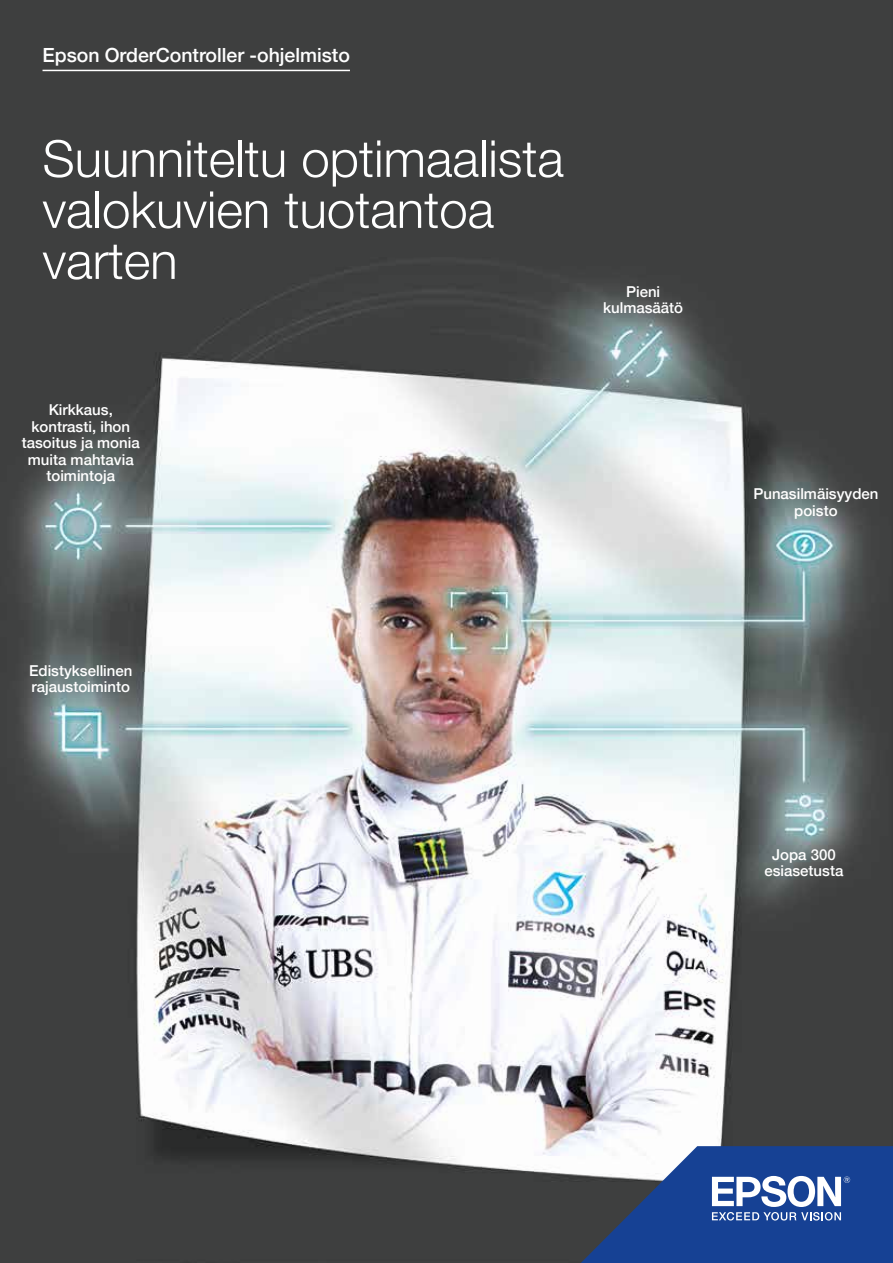
<style>
.page{position:relative;width:893px;height:1263px;background:#fff}
.page>*{position:absolute;margin:0;border:0;box-sizing:border-box;transform-origin:0 0}
.t1{font:300 51px/51px "Helvetica Neue";color:#fff}
.t2{font:500 19.5px "Helvetica Neue";color:#fff}
.t3{font:500 15px/16.5px "Helvetica Neue";color:#fff;text-align:center}
</style>
<div class="page">
<img style="left:0;top:0;width:893px;height:1263px">
<hr style="left:43px;top:70px;width:307px;height:1px;background:#fff">
<svg style="left:555px;top:1146px;width:338px;height:117px;background:#425f98"></svg>
<h2 class="t2" style="left:43px;top:39px;width:309px">Epson OrderController -ohjelmisto</h2>
<h1 class="t1" style="left:43px;top:129px;width:523px">Suunniteltu optimaalista valokuvien tuotantoa varten</h1>
<p class="t3" style="left:22px;top:400px;width:119px">Kirkkaus, kontrasti, ihon tasoitus ja monia muita mahtavia toimintoja</p>
<p class="t3" style="left:603px;top:282px;width:82px">Pieni kulmasäätö</p>
<p class="t3" style="left:29px;top:661px;width:105px;text-align:left">Edistyksellinen rajaustoiminto</p>
<p class="t3" style="left:753px;top:485px;width:127px">Punasilmäisyyden poisto</p>
<p class="t3" style="left:764px;top:845px;width:80px">Jopa 300 esiasetusta</p>
</div>
